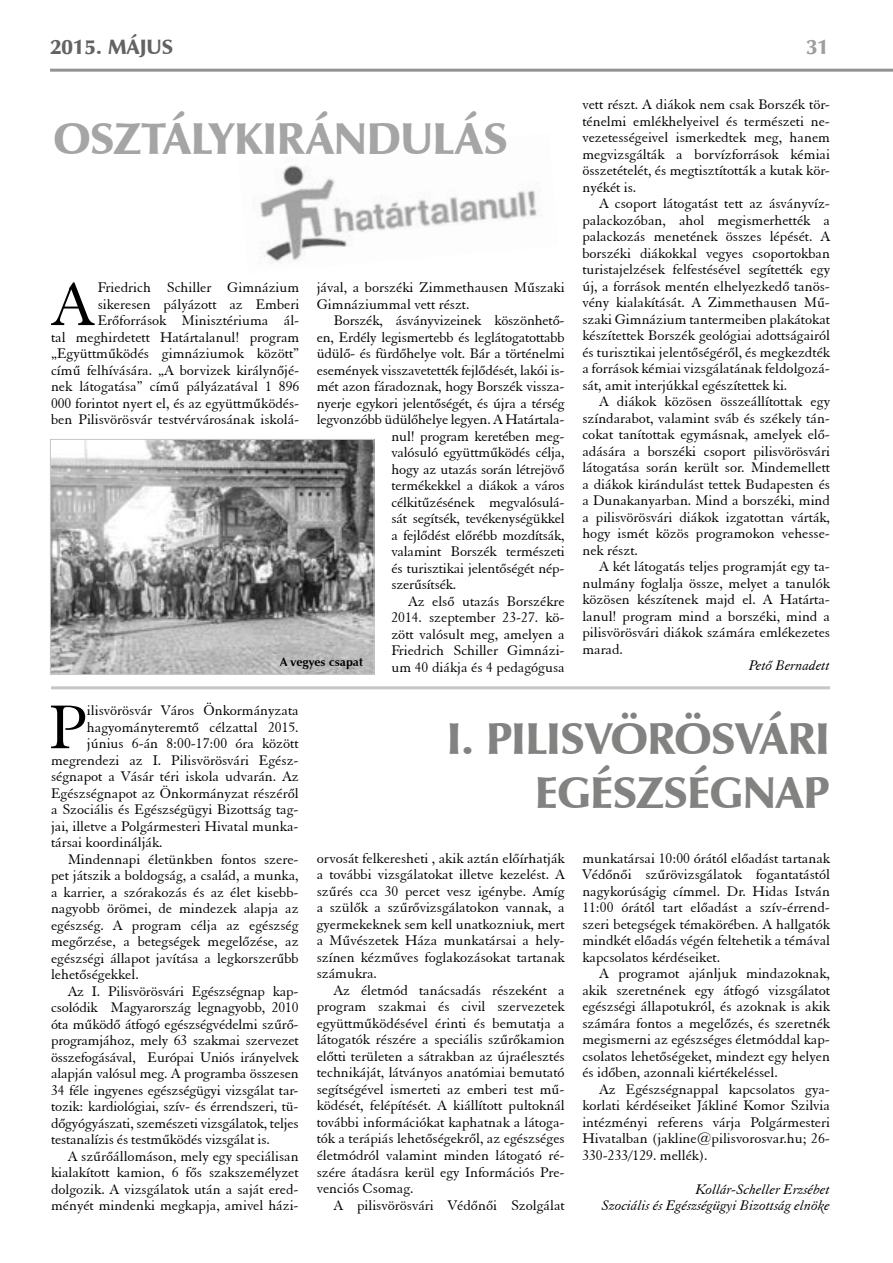
<style>
.page{position:relative;width:893px;height:1263px;background:#fff}
.page>*{position:absolute;margin:0;border:0;box-sizing:border-box;transform-origin:0 0}
.t1{font:66.6px "H Elegant Garamond BT";color:#000}
.t2{font:45px/54px "H Zapf Humanist 601 Ultra BT";letter-spacing:-.015em;color:#828281;text-align:right}
.t3{font:45px "H Zapf Humanist 601 Ultra BT";letter-spacing:-.005em;color:#a6a5a5}
.t4{font:21px "H Zapf Humanist 601 Ultra BT";color:#646363}
.t5{font:21px "H Zapf Humanist 601 Ultra BT";color:#9d9d9c}
.t6{font:15px/16.5px "H Elegant Garamond BT";color:#000;text-align:justify}
.t7{font:15px/16.5px "H Elegant Garamond BT Italic";color:#000;text-align:right}
.t8{font:12px "H Zapf Humanist 601 BT Bold";color:#000}
</style>
<div class="page">
<hr style="left:50px;top:69px;width:843px;height:3px;background:#929292">
<img style="left:260px;top:165px;width:278px;height:97px">
<img style="left:52px;top:441px;width:320px;height:232px">
<div style="left:50px;top:439px;width:324px;height:236px;border:1px solid #c6c6c6"></div>
<hr style="left:51px;top:686px;width:779px;height:3px;background:#c6c6c6">
<h3 class="t4" style="left:50px;top:34px;width:125px">2015. MÁJUS</h3>
<h3 class="t5" style="left:806px;top:34px;width:25px">31</h3>
<h2 class="t3" style="left:53px;top:110px;width:456px">OSZTÁLYKIRÁNDULÁS</h2>
<p class="t6" style="left:51px;top:279px;width:250px;text-align:right">Friedrich Schiller Gimnázium sikeresen pályázott az Emberi Erőforrások Minisztériuma ál-<br>tal meghirdetett Határtalanul! program „Együttműködés gimnáziumok között” című felhívására. „A borvizek királynőjé&shy;nek látogatása” című pályázatával 1 896<br>000 forintot nyert el, és az együttműködés&shy;ben Pilisvörösvár testvérvárosának iskolá-</p>
<p class="t6" style="left:317px;top:279px;width:249px">jával, a borszéki Zimmethausen Műszaki<br>Gimnáziummal vett részt.</p>
<h1 class="t1" style="left:52px;top:264px;width:43px">A</h1>
<p class="t6" style="left:334px;top:312px;width:232px">Borszék, ásványvizeinek köszönhető-</p>
<p class="t6" style="left:317px;top:328px;width:249px">en, Erdély legismertebb és leglátogatottabb</p>
<p class="t6" style="left:317px;top:345px;width:250px">üdülő- és fürdőhelye volt. Bár a történelmi</p>
<p class="t6" style="left:317px;top:361px;width:250px">események visszavetették fejlődését, lakói is-</p>
<p class="t6" style="left:317px;top:378px;width:249px">mét azon fáradoznak, hogy Borszék vissza-</p>
<p class="t6" style="left:317px;top:394px;width:250px">nyerje egykori jelentőségét, és újra a térség</p>
<p class="t6" style="left:317px;top:411px;width:250px">legvonzóbb üdülőhelye legyen. A Határtala-</p>
<p class="t6" style="left:391px;top:427px;width:175px">nul! program keretében meg-</p>
<p class="t6" style="left:391px;top:444px;width:175px">valósuló együttműködés célja,</p>
<p class="t6" style="left:391px;top:460px;width:175px">hogy az utazás során létrejövő</p>
<p class="t6" style="left:391px;top:477px;width:175px">termékekkel a diákok a város</p>
<p class="t6" style="left:391px;top:493px;width:175px">célkitűzésének megvalósulá-</p>
<p class="t6" style="left:391px;top:510px;width:175px">sát segítsék, tevékenységükkel</p>
<p class="t6" style="left:391px;top:526px;width:175px">a fejlődést előrébb mozdítsák,</p>
<p class="t6" style="left:391px;top:543px;width:175px">valamint Borszék természeti</p>
<p class="t6" style="left:391px;top:559px;width:175px">és turisztikai jelentőségét nép-</p>
<p class="t6" style="left:391px;top:576px;width:66px">szerűsítsék.</p>
<p class="t6" style="left:408px;top:592px;width:158px">Az első utazás Borszékre</p>
<p class="t6" style="left:391px;top:609px;width:175px">2014. szeptember 23-27. kö-</p>
<p class="t6" style="left:391px;top:625px;width:175px">zött valósult meg, amelyen a</p>
<p class="t6" style="left:391px;top:642px;width:175px">Friedrich Schiller Gimnázi-</p>
<p class="t6" style="left:391px;top:658px;width:175px">um 40 diákja és 4 pedagógusa</p>
<p class="t8" style="left:280px;top:654px;width:84px">A vegyes csapat</p>
<p class="t6" style="left:582px;top:96px;width:249px">vett részt. A diákok nem csak Borszék tör&shy;ténelmi emlékhelyeivel és természeti ne&shy;vezetességeivel ismerkedtek meg, hanem megvizsgálták a borvízforrások kémiai összetételét, és megtisztították a kutak kör&shy;nyékét is.</p>
<p class="t6" style="left:582px;top:195px;width:249px;text-indent:17px">A csoport látogatást tett az ásványvíz&shy;palackozóban, ahol megismerhették a palackozás menetének összes lépését. A borszéki diákokkal vegyes csoportokban turistajelzések felfestésével segítették egy új, a források mentén elhelyezkedő tanös&shy;vény kialakítását. A Zimmethausen Mű&shy;szaki Gimnázium tantermeiben plakátokat készítettek Borszék geológiai adottságairól és turisztikai jelentőségéről, és megkezdték a források kémiai vizsgálatának feldolgozá&shy;sát, amit interjúkkal egészítettek ki.</p>
<p class="t6" style="left:582px;top:393px;width:249px;text-indent:17px">A diákok közösen összeállítottak egy színdarabot, valamint sváb és székely tán&shy;cokat tanítottak egymásnak, amelyek elő&shy;adására a borszéki csoport pilisvörösvári látogatása során került sor. Mindemellett a diákok kirándulást tettek Budapesten és a Dunakanyarban. Mind a borszéki, mind a pilisvörösvári diákok izgatottan várták, hogy ismét közös programokon vehesse&shy;nek részt.</p>
<p class="t6" style="left:582px;top:558px;width:249px;text-indent:17px">A két látogatás teljes programját egy ta&shy;nulmány foglalja össze, melyet a tanulók közösen készítenek majd el. A Határta&shy;lanul! program mind a borszéki, mind a pilisvörösvári diákok számára emlékezetes marad.</p>
<p class="t7" style="left:749px;top:657px;width:82px">Pető Bernadett</p>
<h1 class="t1" style="left:49px;top:687px;width:40px">P</h1>
<p class="t6" style="left:87px;top:702px;width:213px">ilisvörösvár Város Önkormányzata</p>
<p class="t6" style="left:87px;top:718px;width:213px">hagyományteremtő célzattal 2015.</p>
<p class="t6" style="left:87px;top:735px;width:213px">június 6-án 8:00-17:00 óra között</p>
<p class="t6" style="left:51px;top:751px;width:249px">megrendezi az I. Pilisvörösvári Egész-</p>
<p class="t6" style="left:51px;top:768px;width:249px">ségnapot a Vásár téri iskola udvarán. Az</p>
<p class="t6" style="left:51px;top:784px;width:249px">Egészségnapot az Önkormányzat részéről</p>
<p class="t6" style="left:51px;top:801px;width:249px">a Szociális és Egészségügyi Bizottság tag-</p>
<p class="t6" style="left:51px;top:817px;width:249px">jai, illetve a Polgármesteri Hivatal munka-</p>
<p class="t6" style="left:51px;top:834px;width:113px">társai koordinálják.</p>
<p class="t6" style="left:68px;top:850px;width:232px">Mindennapi életünkben fontos szere-</p>
<p class="t6" style="left:51px;top:867px;width:249px">pet játszik a boldogság, a család, a munka,</p>
<p class="t6" style="left:51px;top:883px;width:249px">a karrier, a szórakozás és az élet kisebb-</p>
<p class="t6" style="left:51px;top:900px;width:249px">nagyobb örömei, de mindezek alapja az</p>
<p class="t6" style="left:51px;top:916px;width:249px">egészség. A program célja az egészség</p>
<p class="t6" style="left:51px;top:933px;width:249px">megőrzése, a betegségek megelőzése, az</p>
<p class="t6" style="left:51px;top:949px;width:249px">egészségi állapot javítása a legkorszerűbb</p>
<p class="t6" style="left:51px;top:966px;width:89px">lehetőségekkel.</p>
<p class="t6" style="left:68px;top:982px;width:232px">Az I. Pilisvörösvári Egészségnap kap-</p>
<p class="t6" style="left:51px;top:999px;width:249px">csolódik Magyarország legnagyobb, 2010</p>
<p class="t6" style="left:51px;top:1015px;width:249px">óta működő átfogó egészségvédelmi szűrő-</p>
<p class="t6" style="left:51px;top:1032px;width:249px">programjához, mely 63 szakmai szervezet</p>
<p class="t6" style="left:51px;top:1048px;width:249px">összefogásával, Európai Uniós irányelvek</p>
<p class="t6" style="left:51px;top:1065px;width:249px">alapján valósul meg. A programba összesen</p>
<p class="t6" style="left:51px;top:1081px;width:249px">34 féle ingyenes egészségügyi vizsgálat tar-</p>
<p class="t6" style="left:51px;top:1098px;width:249px">tozik: kardiológiai, szív- és érrendszeri, tü-</p>
<p class="t6" style="left:51px;top:1114px;width:249px">dőgyógyászati, szemészeti vizsgálatok, teljes</p>
<p class="t6" style="left:51px;top:1131px;width:220px">testanalízis és testműködés vizsgálat is.</p>
<p class="t6" style="left:68px;top:1147px;width:232px">A szűrőállomáson, mely egy speciálisan</p>
<p class="t6" style="left:51px;top:1164px;width:249px">kialakított kamion, 6 fős szakszemélyzet</p>
<p class="t6" style="left:51px;top:1180px;width:249px">dolgozik. A vizsgálatok után a saját ered-</p>
<p class="t6" style="left:51px;top:1197px;width:249px">ményét mindenki megkapja, amivel házi-</p>
<h2 class="t2" style="left:447px;top:711px;width:385px">I. PILISVÖRÖSVÁRI<br>EGÉSZSÉGNAP</h2>
<p class="t6" style="left:317px;top:850px;width:249px">orvosát felkeresheti , akik aztán előírhatják a további vizsgálatokat illetve kezelést. A szűrés cca 30 percet vesz igénybe. Amíg a szülők a szűrővizsgálatokon vannak, a gyermekeknek sem kell unatkozniuk, mert a Művészetek Háza munkatársai a hely&shy;színen kézműves foglakozásokat tartanak számukra.</p>
<p class="t6" style="left:317px;top:982px;width:249px;text-indent:17px">Az életmód tanácsadás részeként a program szakmai és civil szervezetek együttműködésével érinti és bemutatja a látogatók részére a speciális szűrőkamion előtti területen a sátrakban az újraélesztés technikáját, látványos anatómiai bemutató segítségével ismerteti az emberi test mű&shy;ködését, felépítését. A kiállított pultoknál további információkat kaphatnak a látoga&shy;tók a terápiás lehetőségekről, az egészséges életmódról valamint minden látogató ré&shy;szére átadásra kerül egy Információs Pre&shy;venciós Csomag.</p>
<p class="t6" style="left:334px;top:1196px;width:232px">A pilisvörösvári Védőnői Szolgálat</p>
<p class="t6" style="left:582px;top:850px;width:249px">munkatársai 10:00 órától előadást tartanak Védőnői szűrövizsgálatok fogantatástól nagykorúságig címmel. Dr. Hidas István 11:00 órától tart előadást a szív-érrend&shy;szeri betegségek témakörében. A hallgatók mindkét előadás végén feltehetik a témával kapcsolatos kérdéseiket.</p>
<p class="t6" style="left:582px;top:965px;width:249px;text-indent:17px">A programot ajánljuk mindazoknak, akik szeretnének egy átfogó vizsgálatot egészségi állapotukról, és azoknak is akik számára fontos a megelőzés, és szeretnék megismerni az egészséges életmóddal kap&shy;csolatos lehetőségeket, mindezt egy helyen és időben, azonnali kiértékeléssel.</p>
<p class="t6" style="left:582px;top:1081px;width:249px;text-indent:17px">Az Egészségnappal kapcsolatos gya&shy;korlati kérdéseiket Jákliné Komor Szilvia intézményi referens várja Polgármesteri Hivatalban (jakline@pilisvorosvar.hu; 26- 330-233/129. mellék).</p>
<p class="t7" style="left:602px;top:1180px;width:230px">Kollár-Scheller Erzsébet<br>Szociális és Egészségügyi Bizottság elnöke</p>
</div>
